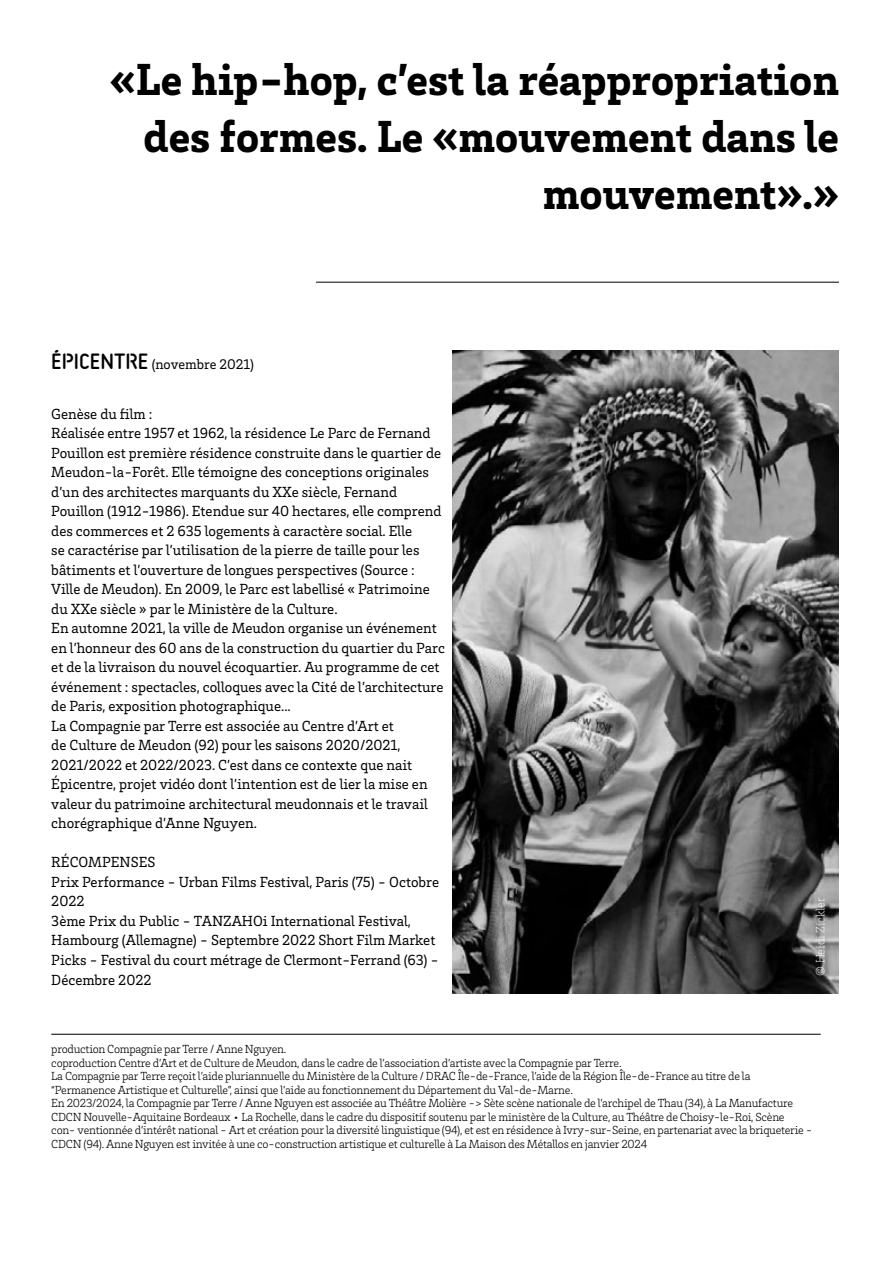
<style>
.page{position:relative;width:893px;height:1263px;background:#fff}
.page>*{position:absolute;margin:0;border:0;box-sizing:border-box;transform-origin:0 0}
.t1{font:900 46.05px/57.3px "Brix Slab";color:#000;text-align:right}
.t2{font:15px/19.5px "Brix Slab";color:#000}
.t3{font:14.25px "Brix Slab";color:#000}
.t4{font:200 12.3px "Brix Slab";letter-spacing:-.01em;color:#fff}
.t5{font:300 12px/13.5px "Brix Slab";letter-spacing:-.02em;color:#000}
.s1{font-family:"Stencil Allround";font-size:24.6px}
</style>
<div class="page">
<hr style="left:316px;top:282px;width:523px;height:1px;background:#000">
<img style="left:453px;top:350px;width:386px;height:644px">
<hr style="left:51px;top:1034px;width:770px;height:1px;background:#000">
<h1 class="t1" style="left:110px;top:48px;width:731px">«Le hip-hop, c’est la réappropriation des formes. Le «mouvement dans le mouvement».»</h1>
<p class="t3" style="left:51px;top:355px;width:204px"><span class="s1">ÉPICENTRE</span> (novembre 2021)</p>
<p class="t2" style="left:51px;top:403px;width:395px">Genèse du film :<br>Réalisée entre 1957 et 1962, la résidence Le Parc de Fernand Pouillon est première résidence construite dans le quartier de Meudon-la-Forêt. Elle témoigne des conceptions originales d’un des architectes marquants du XXe siècle, Fernand Pouillon (1912-1986). Etendue sur 40 hectares, elle comprend des commerces et 2 635 logements à caractère social. Elle<br>se caractérise par l’utilisation de la pierre de taille pour les bâtiments et l’ouverture de longues perspectives (Source :<br>Ville de Meudon). En 2009, le Parc est labellisé « Patrimoine du XXe siècle » par le Ministère de la Culture.<br>En automne 2021, la ville de Meudon organise un événement en l’honneur des 60 ans de la construction du quartier du Parc et de la livraison du nouvel écoquartier. Au programme de cet événement : spectacles, colloques avec la Cité de l’architecture de Paris, exposition photographique...<br>La Compagnie par Terre est associée au Centre d’Art et<br>de Culture de Meudon (92) pour les saisons 2020/2021, 2021/2022 et 2022/2023. C’est dans ce contexte que nait Épicentre, projet vidéo dont l’intention est de lier la mise en valeur du patrimoine architectural meudonnais et le travail chorégraphique d’Anne Nguyen.</p>
<p class="t2" style="left:51px;top:852px;width:389px">RÉCOMPENSES<br>Prix Performance - Urban Films Festival, Paris (75) - Octobre 2022<br>3ème Prix du Public - TANZAHOi International Festival, Hambourg (Allemagne) - Septembre 2022 Short Film Market Picks - Festival du court métrage de Clermont-Ferrand (63) - Décembre 2022</p>
<p class="t4" style="left:813px;top:975px;width:80px;rotate:-90deg">© Heidi Zickler</p>
<p class="t5" style="left:51px;top:1042px;width:763px">production Compagnie par Terre / Anne Nguyen.<br>coproduction Centre d’Art et de Culture de Meudon, dans le cadre de l’association d’artiste avec la Compagnie par Terre.<br>La Compagnie par Terre reçoit l’aide pluriannuelle du Ministère de la Culture / DRAC Île-de-France, l’aide de la Région Île-de-France au titre de la “Permanence Artistique et Culturelle”, ainsi que l’aide au fonctionnement du Département du Val-de-Marne.<br>En 2023/2024, la Compagnie par Terre / Anne Nguyen est associée au Théâtre Molière -&gt; Sète scène nationale de l’archipel de Thau (34), à La Manufacture CDCN Nouvelle-Aquitaine Bordeaux • La Rochelle, dans le cadre du dispositif soutenu par le ministère de la Culture, au Théâtre de Choisy-le-Roi, Scène<br>con- ventionnée d’intérêt national - Art et création pour la diversité linguistique (94), et est en résidence à Ivry-sur-Seine, en partenariat avec la briqueterie - CDCN (94). Anne Nguyen est invitée à une co-construction artistique et culturelle à La Maison des Métallos en janvier 2024</p>
</div>
